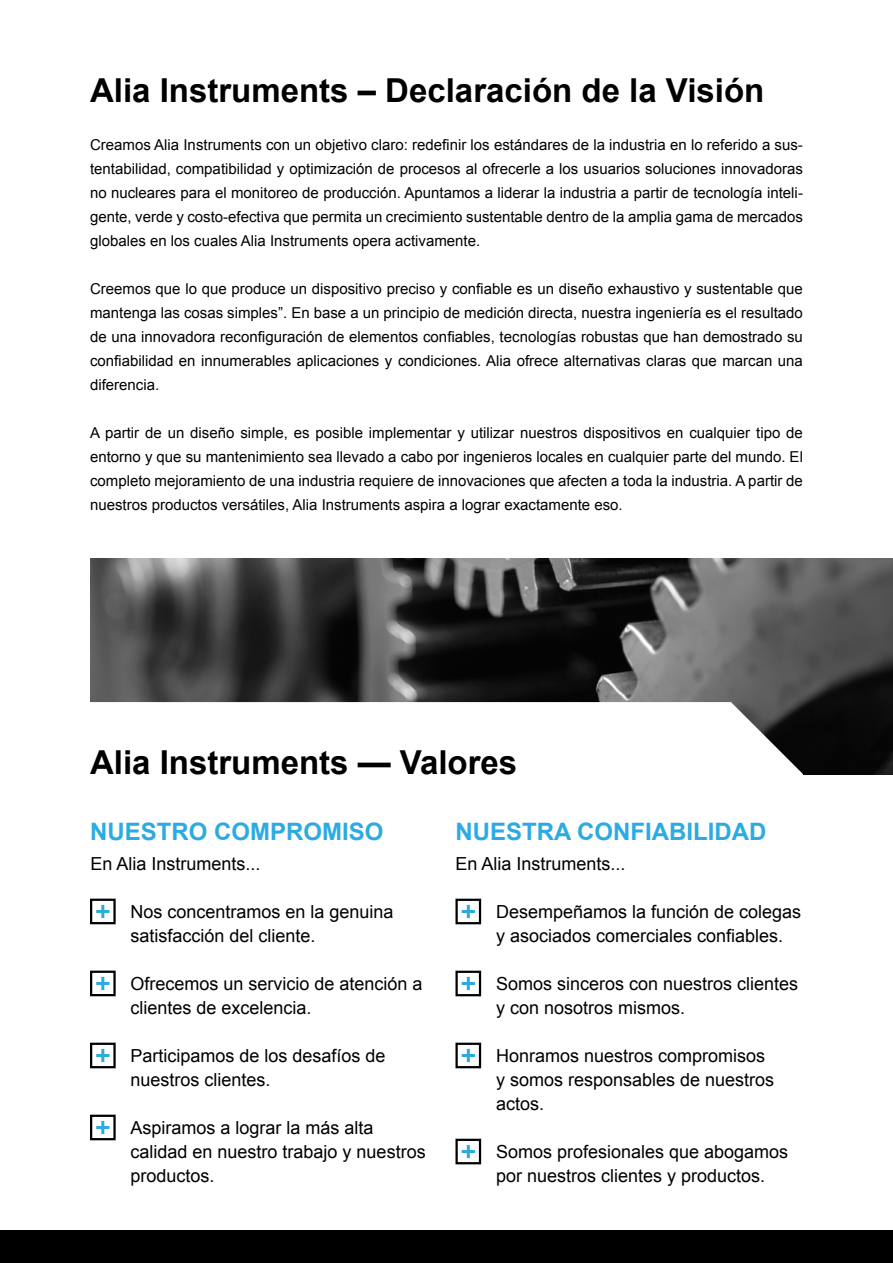
<style>
.page{position:relative;width:893px;height:1263px;background:#fff}
.page>*{position:absolute;margin:0;border:0;box-sizing:border-box;transform-origin:0 0}
.t1{font:700 33px "Arial";color:#000}
.t2{font:700 24px "Arial";color:#2cabe2}
.t3{font:18px/24px "Arial";color:#000}
.t4{font:15px/24px "Arial";color:#000;text-align:justify}
</style>
<div class="page">
<img style="left:90px;top:558px;width:803px;height:216px">
<svg style="left:90px;top:702px;width:713px;height:295px"></svg>
<div style="left:0;top:1230px;width:893px;height:33px;background:#000"></div>
<div style="left:90px;top:899px;width:26px;height:25px;border:2px solid #000"></div>
<svg style="left:96px;top:905px;width:13px;height:13px"></svg>
<div style="left:90px;top:970px;width:26px;height:26px;border:2px solid #000"></div>
<svg style="left:96px;top:977px;width:13px;height:13px"></svg>
<div style="left:90px;top:1043px;width:26px;height:25px;border:2px solid #000"></div>
<svg style="left:96px;top:1049px;width:13px;height:13px"></svg>
<div style="left:455px;top:899px;width:26px;height:25px;border:2px solid #000"></div>
<svg style="left:462px;top:905px;width:13px;height:13px"></svg>
<div style="left:455px;top:971px;width:26px;height:25px;border:2px solid #000"></div>
<svg style="left:462px;top:977px;width:13px;height:13px"></svg>
<div style="left:455px;top:1043px;width:26px;height:25px;border:2px solid #000"></div>
<svg style="left:462px;top:1049px;width:13px;height:13px"></svg>
<div style="left:455px;top:1139px;width:26px;height:25px;border:2px solid #000"></div>
<svg style="left:462px;top:1145px;width:13px;height:13px"></svg>
<div style="left:90px;top:1115px;width:26px;height:25px;border:2px solid #000"></div>
<svg style="left:96px;top:1121px;width:13px;height:13px"></svg>
<h1 class="t1" style="left:90px;top:68px;width:676px">Alia Instruments – Declaración de la Visión</h1>
<p class="t4" style="left:90px;top:133px;width:714px">Creamos Alia Instruments con un objetivo claro: redefinir los estándares de la industria en lo referido a sus&shy;tentabilidad, compatibilidad y optimización de procesos al ofrecerle a los usuarios soluciones innovadoras no nucleares para el monitoreo de producción. Apuntamos a liderar la industria a partir de tecnología inteli&shy;gente, verde y costo-efectiva que permita un crecimiento sustentable dentro de la amplia gama de mercados globales en los cuales Alia I nstruments opera activamente.</p>
<p class="t4" style="left:90px;top:277px;width:714px">Creemos que lo que produce un dispositivo preciso y confiable es un diseño exhaustivo y sustentable que mantenga las cosas simples”. En base a un principio de medición directa, nuestra ingeniería es el resultado de una innovadora reconfiguración de elementos confiables, tecnologías robustas que han demostrado su confiabilidad en innumerables aplicaciones y condiciones. Alia ofrece alternativas claras que marcan una diferencia.</p>
<p class="t4" style="left:90px;top:421px;width:714px">A partir de un diseño simple, es posible implementar y utilizar nuestros dispositivos en cualquier tipo de entorno y que su mantenimiento sea llevado a cabo por ingenieros locales en cualquier parte del mundo. El completo mejoramiento de una industria requiere de innovaciones que afecten a toda la industria. A partir de nuestros productos versátiles, Alia Instruments aspira a lograr exactamente eso.</p>
<h1 class="t1" style="left:90px;top:740px;width:429px">Alia Instruments — Valores</h1>
<h2 class="t2" style="left:90px;top:815px;width:35px">Nuestr</h2>
<h2 class="t2" style="left:189px;top:815px;width:196px">o compromiso</h2>
<p class="t3" style="left:90px;top:852px;width:172px">En Alia I nstruments...</p>
<p class="t3" style="left:130px;top:900px;width:265px">Nos concentramos en la genuina satisfacción del cliente.</p>
<p class="t3" style="left:130px;top:972px;width:294px">Ofrecemos un servicio de atención a clientes de excelencia.</p>
<p class="t3" style="left:130px;top:1044px;width:257px">Participamos de los desafíos de nuestros clientes.</p>
<p class="t3" style="left:130px;top:1116px;width:297px">Aspiramos a lograr la más alta calidad en nuestro trabajo y nuestros productos.</p>
<h2 class="t2" style="left:455px;top:815px;width:35px">Nuestra</h2>
<h2 class="t2" style="left:577px;top:815px;width:124px">confiabilidad</h2>
<p class="t3" style="left:455px;top:852px;width:172px">En Alia I nstruments...</p>
<p class="t3" style="left:496px;top:900px;width:307px">Desempeñamos la función de colegas y asociados comerciales confiables.</p>
<p class="t3" style="left:496px;top:972px;width:304px">Somos sinceros con nuestros clientes y con nosotros mismos.</p>
<p class="t3" style="left:496px;top:1044px;width:280px">Honramos nuestros compromisos y somos responsables de nuestros actos.</p>
<p class="t3" style="left:496px;top:1140px;width:294px">Somos profesionales que abogamos por nuestros clientes y productos.</p>
</div>
